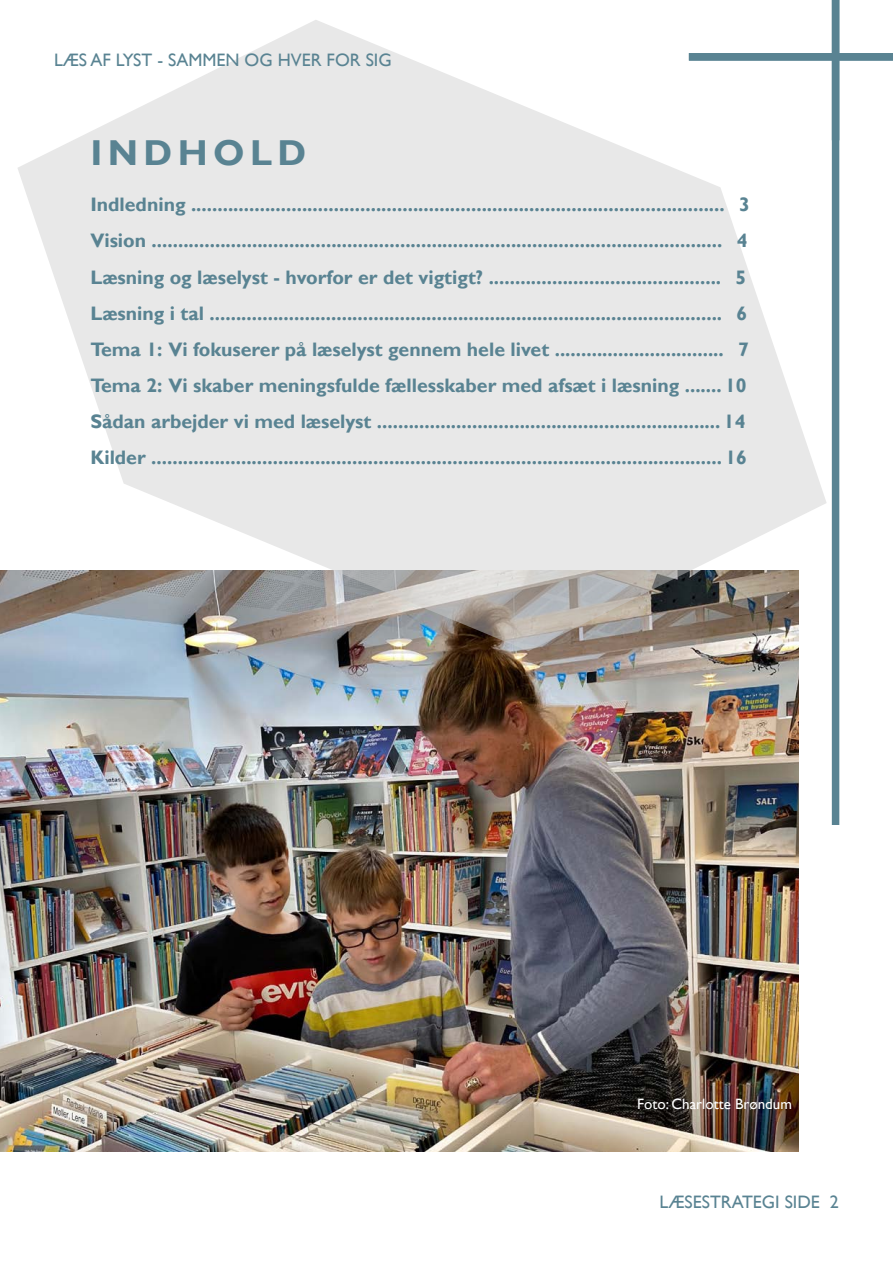
<style>
.page{position:relative;width:893px;height:1263px;background:#fff}
.page>*{position:absolute;margin:0;border:0;box-sizing:border-box;transform-origin:0 0}
.Overskrift{font:700 36px "Gill Sans";letter-spacing:.15em;color:#598392}
.Indholdsfortegnelse{font:700 19.5px "Gill Sans";color:#598392}
.t1{font:18px "Gill Sans";color:#598392}
.citat_hvid{font:15px "Gill Sans";color:#fff}
</style>
<div class="page">
<img style="left:0;top:571px;width:799px;height:580px">
<svg style="left:17px;top:20px;width:810px;height:631px;fill:#e8e8e8"></svg>
<div style="left:832px;top:0;width:7px;height:825px;background:#598392"></div>
<div style="left:689px;top:53px;width:204px;height:8px;background:#598392"></div>
<p class="t1" style="left:54px;top:50px;width:339px">LÆS AF LYST - SAMMEN OG HVER FOR SIG</p>
<h1 class="Overskrift" style="left:90px;top:131px;width:218px">INDHOLD</h1>
<p class="Indholdsfortegnelse" style="left:90px;top:193px;width:661px">Indledning ..................................................................................................... 3</p>
<p class="Indholdsfortegnelse" style="left:90px;top:229px;width:659px">Vision ............................................................................................................ 4</p>
<p class="Indholdsfortegnelse" style="left:90px;top:265px;width:657px">Læsning og læselyst - hvorfor er det vigtigt? ............................................ 5</p>
<p class="Indholdsfortegnelse" style="left:90px;top:301px;width:658px">Læsning i tal ................................................................................................. 6</p>
<p class="Indholdsfortegnelse" style="left:90px;top:338px;width:660px">Tema 1: Vi fokuserer på læselyst gennem hele livet ................................ 7</p>
<p class="Indholdsfortegnelse" style="left:90px;top:374px;width:658px">Tema 2: Vi skaber meningsfulde fællesskaber med afsæt i læsning ....... 10</p>
<p class="Indholdsfortegnelse" style="left:90px;top:410px;width:657px">Sådan arbejder vi med læselyst ................................................................. 14</p>
<p class="Indholdsfortegnelse" style="left:90px;top:446px;width:658px">Kilder ............................................................................................................ 16</p>
<p class="citat_hvid" style="left:637px;top:1095px;width:156px">Foto: Charlotte Brøndum</p>
<p class="t1" style="left:660px;top:1192px;width:181px">LÆSESTRATEGI SIDE 2</p>
</div>
